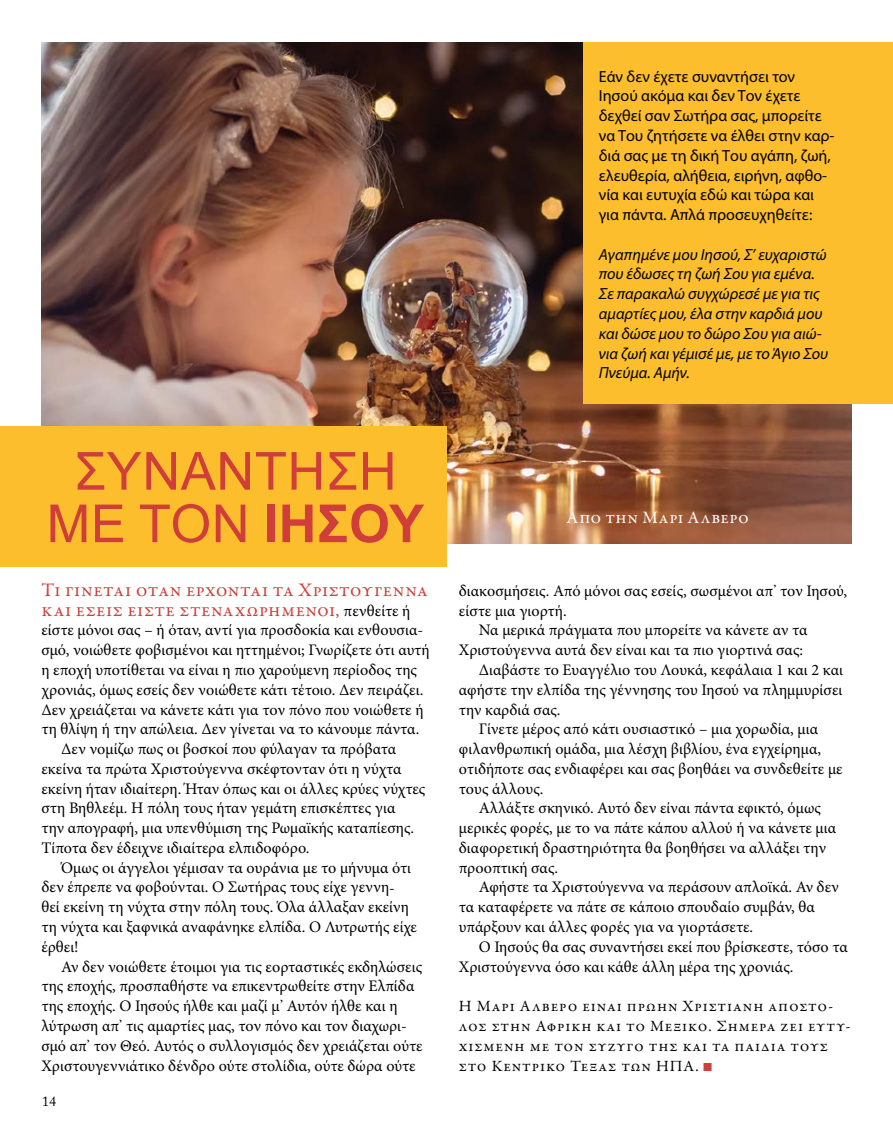
<style>
.page{position:relative;width:893px;height:1141px;background:#fff}
.page>*{position:absolute;margin:0;border:0;box-sizing:border-box;transform-origin:0 0}
.t1{font:52.5px/52.5px "Arial";letter-spacing:.01em;color:#cf3e39;text-align:center}
.t2{font:19.25px/19.8px "Garamond Premr Pro";letter-spacing:.025em;color:#cf3e39}
.t3{font:17.5px "Garamond Premr Pro";letter-spacing:.035em;color:#fff}
.t4{font:16.1px "Minion Pro";color:#000}
.t5{font:16.1px/19.8px "Myriad Pro";color:#000}
.t6{font:italic 16.1px/19.8px "Myriad Pro";color:#000}
.t7{font:15.75px/19.8px "Garamond Premr Pro";letter-spacing:.06em;color:#000}
.t8{font:14px "Adobe Caslon Pro";color:#000}
.s1{font-weight:700}
.s2{font-family:"Minion Pro";font-size:16.1px;color:#000}
.s3{font-family:"Arial";font-size:17.32px;color:#cf3e39}
</style>
<div class="page">
<img style="left:41px;top:42px;width:811px;height:501px">
<div style="left:0;top:426px;width:447px;height:140px;background:#fcbe2c"></div>
<div style="left:583px;top:42px;width:310px;height:362px;background:#fcbe2c"></div>
<h1 class="t1" style="left:47px;top:445px;width:379px">ΣΥΝΆΝΤΗΣΗ<br>ΜΕ ΤΟΝ <span class="s1">ΙΗΣΟΎ</span></h1>
<p class="t2" style="left:41px;top:580px;width:388px">Τι γίνεται όταν έρχονται τα Χριστούγεννα και εσείς είστε στεναχωρημένοι, <span class="s2">πενθείτε ή</span></p>
<p class="t4" style="left:41px;top:619px;width:383px">είστε μόνοι σας – ή όταν, αντί για προσδοκία και ενθουσια-</p>
<p class="t4" style="left:41px;top:639px;width:390px">σμό, νοιώθετε φοβισμένοι και ηττημένοι; Γνωρίζετε ότι αυτή</p>
<p class="t4" style="left:41px;top:659px;width:377px">η εποχή υποτίθεται να είναι η πιο χαρούμενη περίοδος της</p>
<p class="t4" style="left:41px;top:679px;width:383px">χρονιάς, όμως εσείς δεν νοιώθετε κάτι τέτοιο. Δεν πειράζει.</p>
<p class="t4" style="left:41px;top:699px;width:384px">Δεν χρειάζεται να κάνετε κάτι για τον πόνο που νοιώθετε ή</p>
<p class="t4" style="left:41px;top:718px;width:379px">τη θλίψη ή την απώλεια. Δεν γίνεται να το κάνουμε πάντα.</p>
<p class="t4" style="left:61px;top:738px;width:336px">Δεν νομίζω πως οι βοσκοί που φύλαγαν τα πρόβατα</p>
<p class="t4" style="left:41px;top:758px;width:362px">εκείνα τα πρώτα Χριστούγεννα σκέφτονταν ότι η νύχτα</p>
<p class="t4" style="left:41px;top:778px;width:385px">εκείνη ήταν ιδιαίτερη. Ήταν όπως και οι άλλες κρύες νύχτες</p>
<p class="t4" style="left:41px;top:797px;width:356px">στη Βηθλεέμ. Η πόλη τους ήταν γεμάτη επισκέπτες για</p>
<p class="t4" style="left:41px;top:817px;width:374px">την απογραφή, μια υπενθύμιση της Ρωμαϊκής καταπίεσης.</p>
<p class="t4" style="left:41px;top:837px;width:270px">Τίποτα δεν έδειχνε ιδιαίτερα ελπιδοφόρο.</p>
<p class="t4" style="left:61px;top:857px;width:351px">Όμως οι άγγελοι γέμισαν τα ουράνια με το μήνυμα ότι</p>
<p class="t4" style="left:41px;top:877px;width:355px">δεν έπρεπε να φοβούνται. Ο Σωτήρας τους είχε γεννη-</p>
<p class="t4" style="left:41px;top:896px;width:369px">θεί εκείνη τη νύχτα στην πόλη τους. Όλα άλλαξαν εκείνη</p>
<p class="t4" style="left:41px;top:916px;width:377px">τη νύχτα και ξαφνικά αναφάνηκε ελπίδα. Ο Λυτρωτής είχε</p>
<p class="t4" style="left:41px;top:936px;width:39px">έρθει!</p>
<p class="t4" style="left:61px;top:956px;width:362px">Αν δεν νοιώθετε έτοιμοι για τις εορταστικές εκδηλώσεις</p>
<p class="t4" style="left:41px;top:975px;width:375px">της εποχής, προσπαθήστε να επικεντρωθείτε στην Ελπίδα</p>
<p class="t4" style="left:41px;top:995px;width:358px">της εποχής. Ο Ιησούς ήλθε και μαζί μ’ Αυτόν ήλθε και η</p>
<p class="t4" style="left:41px;top:1015px;width:367px">λύτρωση απ’ τις αμαρτίες μας, τον πόνο και τον διαχωρι-</p>
<p class="t4" style="left:41px;top:1035px;width:383px">σμό απ’ τον Θεό. Αυτός ο συλλογισμός δεν χρειάζεται ούτε</p>
<p class="t4" style="left:41px;top:1055px;width:376px">Χριστουγεννιάτικο δένδρο ούτε στολίδια, ούτε δώρα ούτε</p>
<p class="t8" style="left:42px;top:1093px;width:15px">14</p>
<p class="t5" style="left:599px;top:66px;width:237px">Εάν δεν έχετε συναντήσει τον<br>Ιησού ακόμα και δεν Τον έχετε δεχθεί σαν Σωτήρα σας, μπορείτε να Του ζητήσετε να έλθει στην καρ&shy;διά σας με τη δική Του αγάπη, ζωή, ελευθερία, αλήθεια, ειρήνη, αφθο&shy;νία και ευτυχία εδώ και τώρα και για πάντα. Απλά προσευχηθείτε:</p>
<p class="t6" style="left:599px;top:244px;width:231px">Αγαπημένε μου Ιησού, Σ’ ευχαριστώ που έδωσες τη ζωή Σου για εμένα.<br>Σε παρακαλώ συγχώρεσέ με για τις αμαρτίες μου, έλα στην καρδιά μου και δώσε μου το δώρο Σου για αιώ&shy;νια ζωή και γέμισέ με, με το Άγιο Σου<br>Πνεύμα. Αμήν.</p>
<p class="t3" style="left:567px;top:507px;width:184px">Από την Μαρί Αλβέρο</p>
<p class="t4" style="left:459px;top:580px;width:390px">διακοσμήσεις. Από μόνοι σας εσείς, σωσμένοι απ’ τον Ιησού,</p>
<p class="t4" style="left:459px;top:600px;width:109px">είστε μια γιορτή.</p>
<p class="t4" style="left:479px;top:619px;width:330px">Να μερικά πράγματα που μπορείτε να κάνετε αν τα</p>
<p class="t4" style="left:459px;top:639px;width:346px">Χριστούγεννα αυτά δεν είναι και τα πιο γιορτινά σας:</p>
<p class="t4" style="left:479px;top:659px;width:366px">Διαβάστε το Ευαγγέλιο του Λουκά, κεφάλαια 1 και 2 και</p>
<p class="t4" style="left:459px;top:679px;width:385px">αφήστε την ελπίδα της γέννησης του Ιησού να πλημμυρίσει</p>
<p class="t4" style="left:459px;top:699px;width:103px">την καρδιά σας.</p>
<p class="t4" style="left:479px;top:718px;width:341px">Γίνετε μέρος από κάτι ουσιαστικό – μια χορωδία, μια</p>
<p class="t4" style="left:459px;top:738px;width:364px">φιλανθρωπική ομάδα, μια λέσχη βιβλίου, ένα εγχείρημα,</p>
<p class="t4" style="left:459px;top:758px;width:385px">οτιδήποτε σας ενδιαφέρει και σας βοηθάει να συνδεθείτε με</p>
<p class="t4" style="left:459px;top:778px;width:86px">τους άλλους.</p>
<p class="t4" style="left:479px;top:797px;width:344px">Αλλάξτε σκηνικό. Αυτό δεν είναι πάντα εφικτό, όμως</p>
<p class="t4" style="left:459px;top:817px;width:379px">μερικές φορές, με το να πάτε κάπου αλλού ή να κάνετε μια</p>
<p class="t4" style="left:459px;top:837px;width:369px">διαφορετική δραστηριότητα θα βοηθήσει να αλλάξει την</p>
<p class="t4" style="left:459px;top:857px;width:101px">προοπτική σας.</p>
<p class="t4" style="left:479px;top:877px;width:362px">Αφήστε τα Χριστούγεννα να περάσουν απλοϊκά. Αν δεν</p>
<p class="t4" style="left:459px;top:896px;width:358px">τα καταφέρετε να πάτε σε κάποιο σπουδαίο συμβάν, θα</p>
<p class="t4" style="left:459px;top:916px;width:296px">υπάρξουν και άλλες φορές για να γιορτάσετε.</p>
<p class="t4" style="left:479px;top:936px;width:371px">Ο Ιησούς θα σας συναντήσει εκεί που βρίσκεστε, τόσο τα</p>
<p class="t4" style="left:459px;top:956px;width:336px">Χριστούγεννα όσο και κάθε άλλη μέρα της χρονιάς.</p>
<p class="t7" style="left:459px;top:997px;width:393px">Η Μαρί Αλβέρο είναι πρώην Χριστιανή απόστο&shy;λος στην Αφρική και το Μεξικό. Σήμερα ζει ευτυ&shy;χισμένη με τον σύζυγό της και τα παιδιά τους στο Κεντρικό Τέξας των ΗΠΑ. <span class="s3">■</span></p>
</div>
